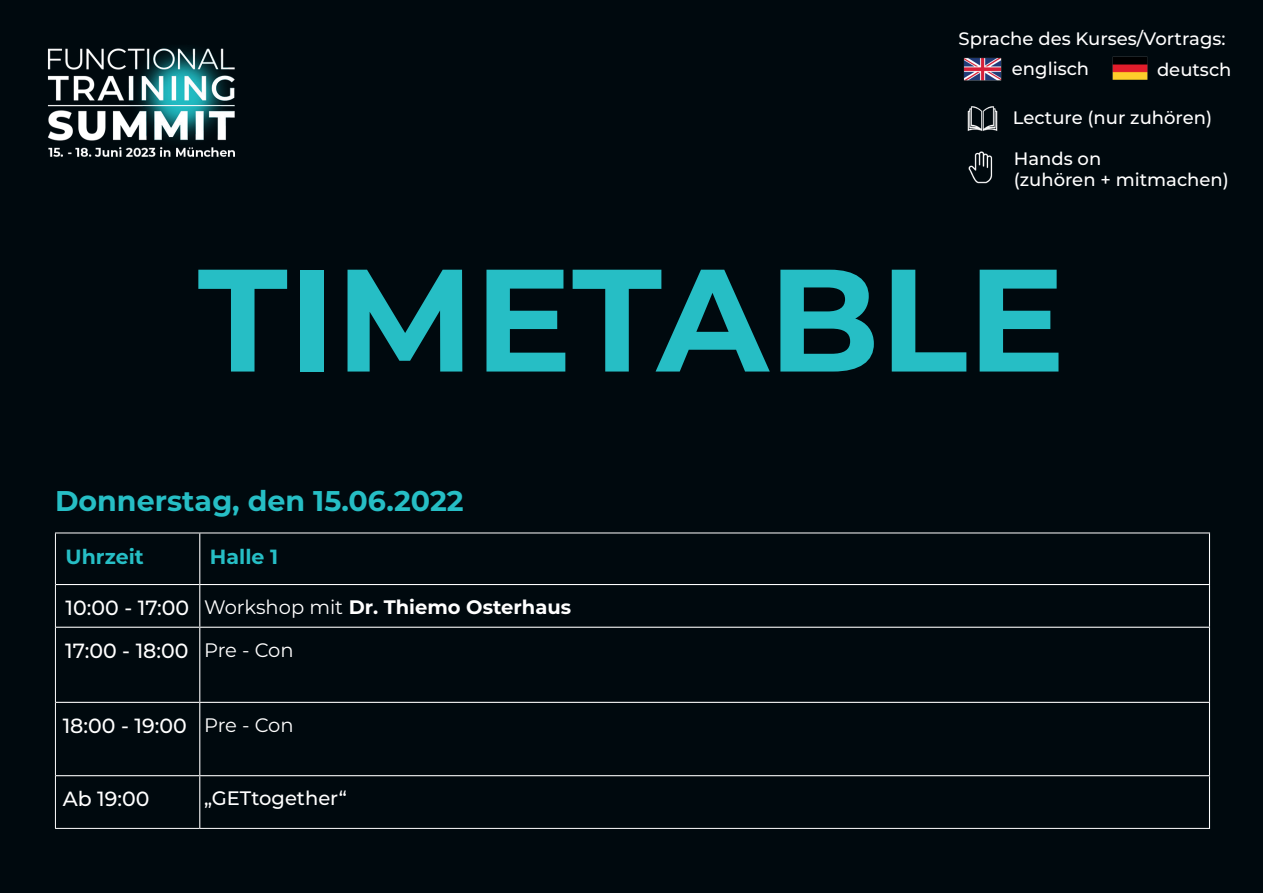
<style>
.page{position:relative;width:1263px;height:893px;background:#00090e}
.page>*{position:absolute;margin:0;border:0;box-sizing:border-box;transform-origin:0 0}
.t1{font:700 145.5px "Montserrat";color:#26bec5}
.t2{font:700 28.5px "Montserrat";color:#26bec5}
.t3{font:500 20.55px "Montserrat";color:#fff}
.t4{font:700 20.55px "Montserrat";color:#26bec5}
.t5{font:700 19.5px "Montserrat";color:#fff}
.t6{font:500 19.5px "Montserrat";color:#fff}
.t7{font:500 18px/21.6px "Montserrat";color:#fff}
.s1{font-weight:500;font-size:20.55px}
.s2{font-weight:400}
.s3{font-weight:400;font-size:19.5px}
</style>
<div class="page">
<img style="left:48px;top:43px;width:194px;height:118px">
<hr style="left:56px;top:627px;width:144px;height:1px;background:#fff">
<hr style="left:200px;top:627px;width:1010px;height:1px;background:#fff">
<hr style="left:199px;top:585px;width:1px;height:42px;background:#fff">
<hr style="left:1209px;top:585px;width:1px;height:42px;background:#fff">
<hr style="left:199px;top:628px;width:1px;height:74px;background:#fff">
<hr style="left:1209px;top:628px;width:1px;height:74px;background:#fff">
<hr style="left:56px;top:775px;width:144px;height:1px;background:#fff">
<hr style="left:200px;top:775px;width:1010px;height:1px;background:#fff">
<hr style="left:199px;top:776px;width:1px;height:52px;background:#fff">
<hr style="left:1209px;top:776px;width:1px;height:52px;background:#fff">
<hr style="left:199px;top:533px;width:1px;height:51px;background:#fff">
<hr style="left:1209px;top:533px;width:1px;height:51px;background:#fff">
<hr style="left:56px;top:584px;width:144px;height:1px;background:#fff">
<hr style="left:200px;top:584px;width:1010px;height:1px;background:#fff">
<hr style="left:56px;top:702px;width:144px;height:1px;background:#fff">
<hr style="left:200px;top:702px;width:1010px;height:1px;background:#fff">
<hr style="left:199px;top:703px;width:1px;height:72px;background:#fff">
<hr style="left:1209px;top:703px;width:1px;height:72px;background:#fff">
<hr style="left:55px;top:533px;width:145px;height:1px;background:#fff">
<hr style="left:55px;top:533px;width:1px;height:51px;background:#fff">
<hr style="left:200px;top:533px;width:1010px;height:1px;background:#fff">
<hr style="left:55px;top:584px;width:1px;height:43px;background:#fff">
<hr style="left:55px;top:627px;width:1px;height:75px;background:#fff">
<hr style="left:55px;top:702px;width:1px;height:74px;background:#fff">
<hr style="left:55px;top:776px;width:1px;height:52px;background:#fff">
<hr style="left:55px;top:828px;width:145px;height:1px;background:#fff">
<hr style="left:200px;top:828px;width:1010px;height:1px;background:#fff">
<img style="left:956px;top:41px;width:52px;height:52px">
<img style="left:1111px;top:55px;width:37px;height:25px">
<img style="left:945px;top:101px;width:73px;height:53px">
<img style="left:958px;top:144px;width:47px;height:47px">
<p class="t7" style="left:958px;top:27px;width:268px">Sprache des Kurses/Vortrags:</p>
<p class="t7" style="left:1012px;top:57px;width:79px">englisch</p>
<p class="t7" style="left:1157px;top:58px;width:76px">deutsch</p>
<p class="t7" style="left:1013px;top:106px;width:201px">Lecture (nur zuhören)</p>
<p class="t7" style="left:1014px;top:147px;width:217px">Hands on<br>(zuhören + mitmachen)</p>
<h1 class="t1" style="left:198px;top:215px;width:869px">TIMETABLE</h1>
<h2 class="t2" style="left:55px;top:480px;width:410px">Donnerstag, den 15.06.2022</h2>
<p class="t4" style="left:66px;top:541px;width:80px">Uhrzeit</p>
<p class="t4" style="left:210px;top:541px;width:70px">Halle 1</p>
<p class="t5" style="left:66px;top:593px;width:507px"><span class="s1">10:00 - 17:00</span> <span class="s2">Workshop mit</span> Dr. Thiemo Osterhaus</p>
<p class="t3" style="left:65px;top:636px;width:230px">17:00 - 18:00 <span class="s3">Pre - Con</span></p>
<p class="t3" style="left:63px;top:711px;width:232px">18:00 - 19:00 <span class="s3">Pre - Con</span></p>
<p class="t3" style="left:63px;top:785px;width:88px">Ab 19:00</p>
<p class="t6" style="left:204px;top:785px;width:144px">„GETtogether“</p>
</div>
